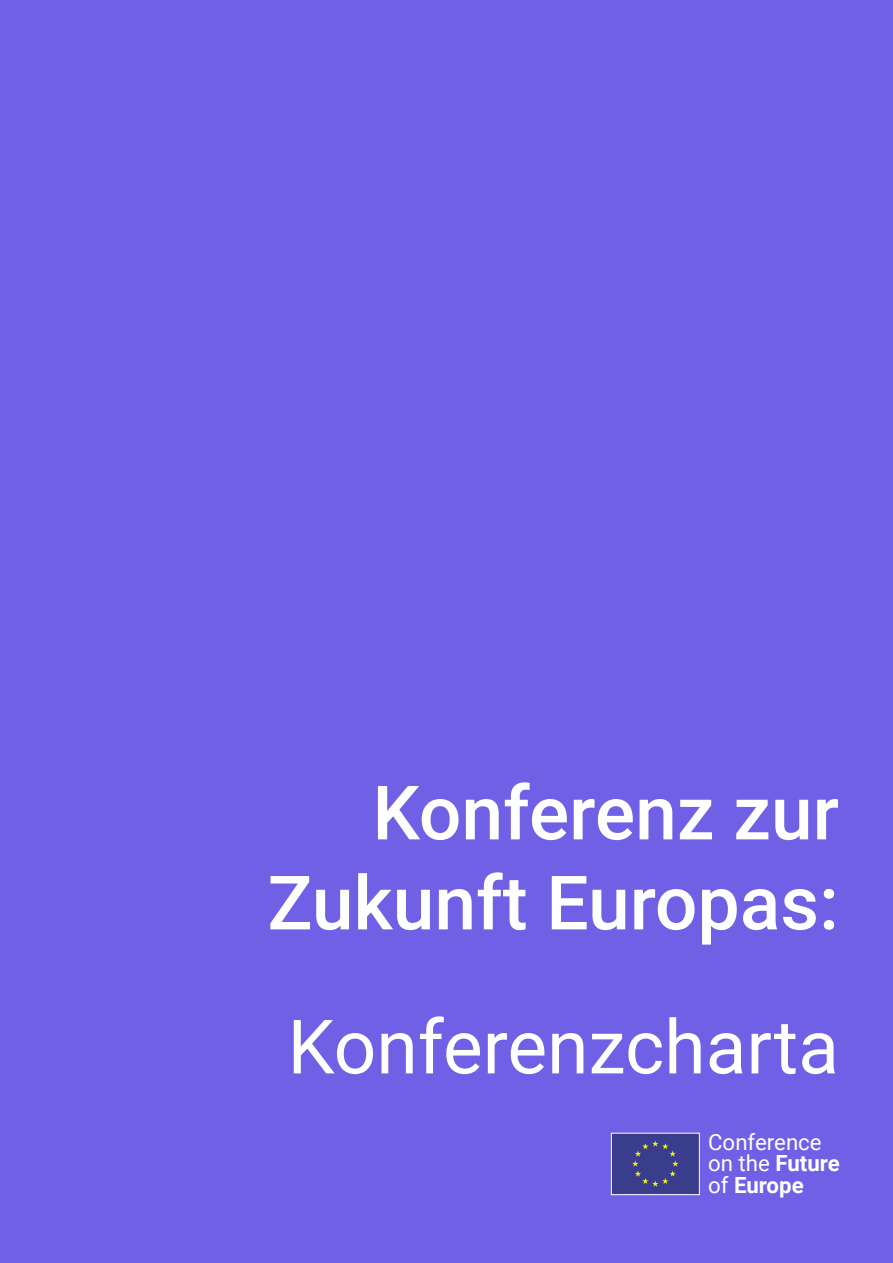
<style>
.page{position:relative;width:893px;height:1263px;background:#7060e6}
.page>*{position:absolute;margin:0;border:0;box-sizing:border-box;transform-origin:0 0}
.t1{font:500 75px/90px "Roboto";color:#fff;text-align:right}
.t2{font:75px "Roboto";color:#fff}
.t3{font:22.2px/21.3px "Roboto";color:#fff}
.s1{font-weight:700}
</style>
<div class="page">
<div style="left:611px;top:1134px;width:88px;height:60px;background:#3a3d8c"></div>
<svg style="left:632px;top:1141px;width:46px;height:46px"></svg>
<div style="left:611px;top:1133px;width:89px;height:62px;border:1px solid #fff"></div>
<h1 class="t1" style="left:267px;top:765px;width:573px">Konferenz zur<br>Zukunft Europas:</h1>
<h1 class="t2" style="left:288px;top:994px;width:553px">Konferenzcharta</h1>
<p class="t3" style="left:708px;top:1130px;width:133px">Conference on the <span class="s1">Future </span>of <span class="s1">Europe</span></p>
</div>
